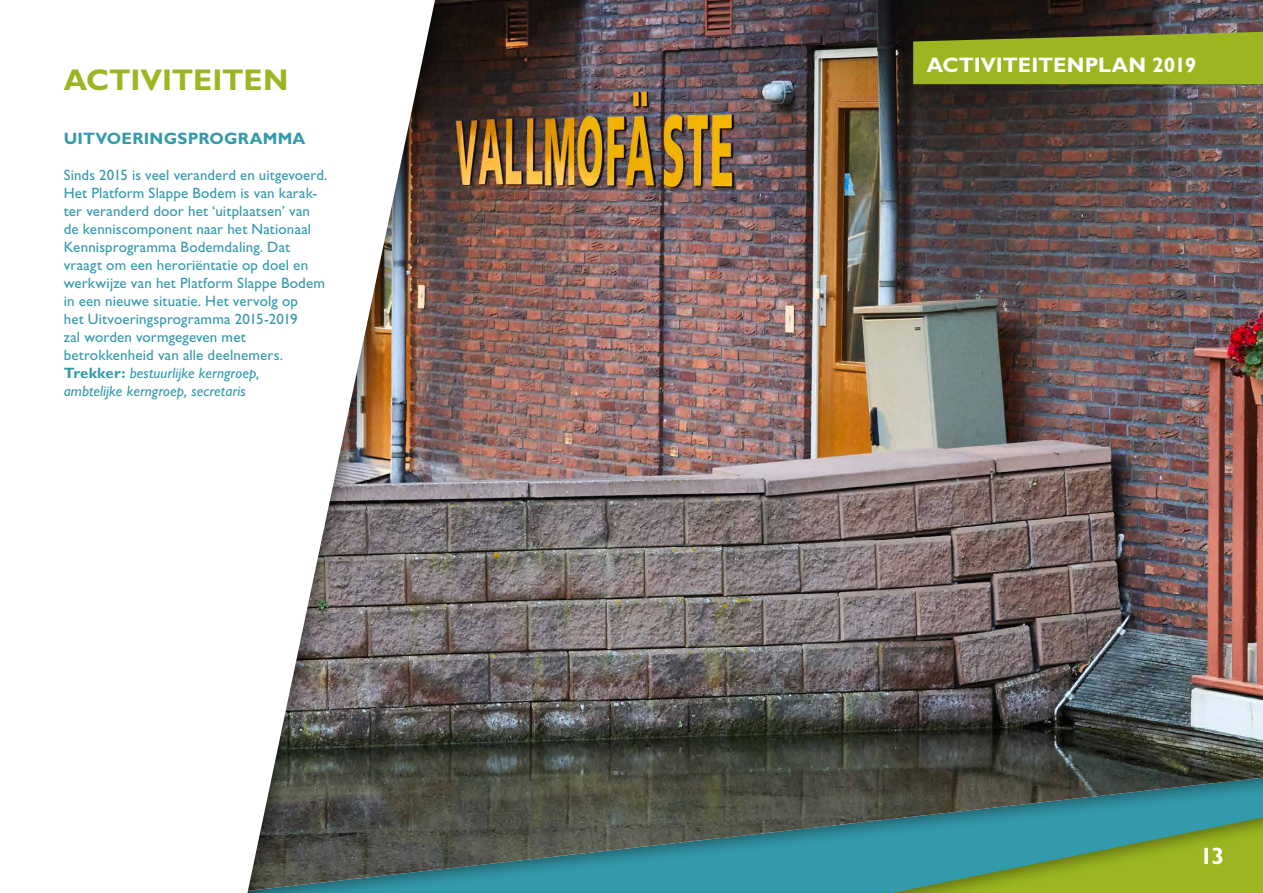
<style>
.page{position:relative;width:1263px;height:893px;background:#fff}
.page>*{position:absolute;margin:0;border:0;box-sizing:border-box;transform-origin:0 0}
.t1{font:700 30px "Gill Sans";letter-spacing:-.01em;color:#9bb620}
.t2{font:700 23.7px "Gill Sans";color:#fff}
.t3{font:700 21px "Gill Sans";letter-spacing:-.005em;color:#fff}
.t4{font:700 16.5px "Gill Sans";letter-spacing:.015em;color:#339aac}
.t5{font:15px/18px "Gill Sans";letter-spacing:.01em;color:#339aac}
.s1{font-weight:700}
.s2{font-style:italic}
</style>
<div class="page">
<img style="left:468px;top:0;width:795px;height:893px">
<div style="left:0;top:0;width:468px;height:893px;background:#000;opacity:.54"></div>
<svg style="left:0;top:0;width:435px;height:893px"></svg>
<svg style="left:913px;top:32px;width:350px;height:52px;background:#90a81f"></svg>
<h1 class="t1" style="left:64px;top:62px;width:226px">ACTIVITEITEN</h1>
<p class="t4" style="left:64px;top:129px;width:243px">UITVOERINGSPROGRAMMA</p>
<p class="t5" style="left:64px;top:166px;width:265px">Sinds 2015 is veel veranderd en uitgevoerd.<br>Het Platform Slappe Bodem is van karak&shy;ter veranderd door het ‘uitplaatsen’ van de kenniscomponent naar het Nationaal Kennisprogramma Bodemdaling. Dat vraagt om een heroriëntatie op doel en werkwijze van het Platform Slappe Bodem in een nieuwe situatie. Het vervolg op<br>het Uitvoeringsprogramma 2015-2019<br>zal worden vormgegeven met betrokkenheid van alle deelnemers.<br><span class="s1">Trekker:</span> <span class="s2">bestuurlijke kerngroep,<br>ambtelijke kerngroep, secretaris</span></p>
<h3 class="t3" style="left:927px;top:52px;width:271px">ACTIVITEITENPLAN 2019</h3>
<h2 class="t2" style="left:1200px;top:842px;width:26px">13</h2>
</div>
